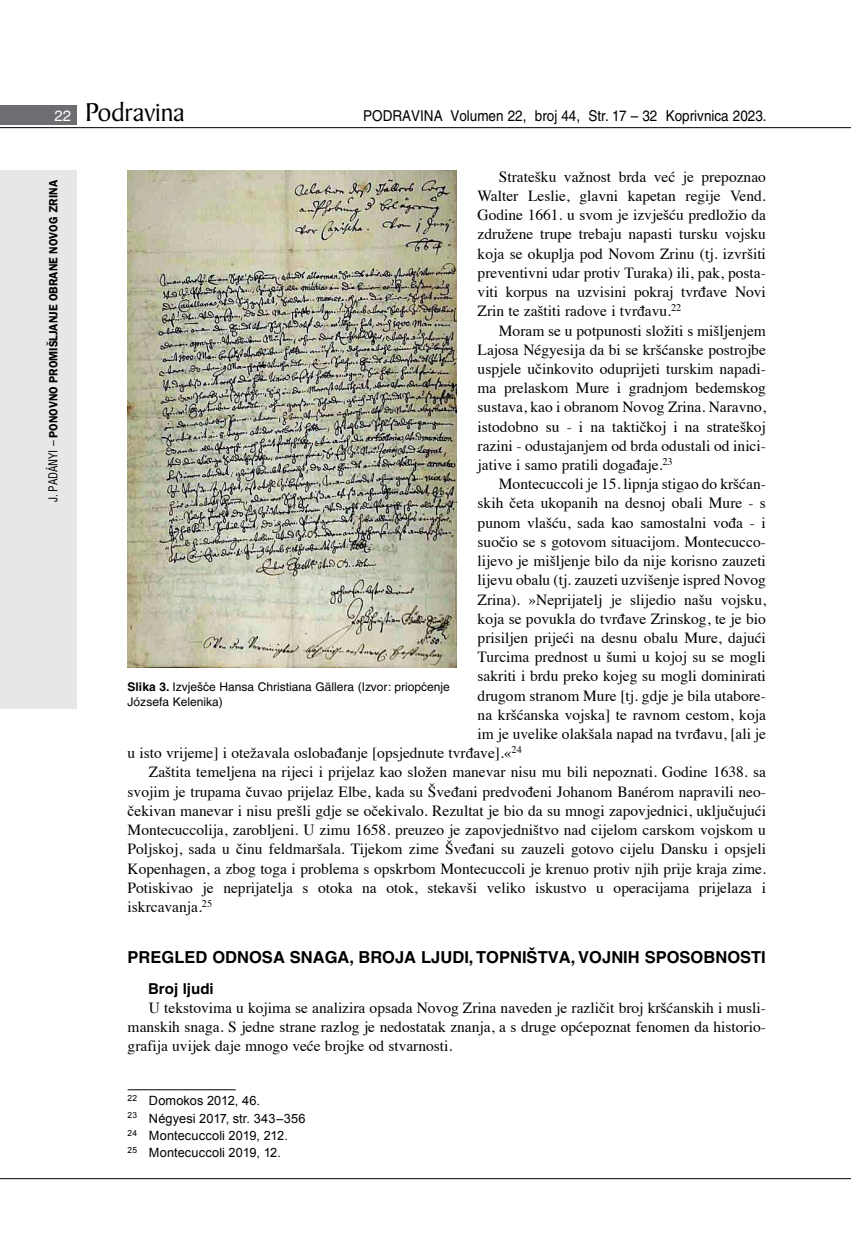
<style>
.page{position:relative;width:851px;height:1234px;background:#fff}
.page>*{position:absolute;margin:0;border:0;box-sizing:border-box;transform-origin:0 0}
.t1{font:27.6px "Baker Signet BT";color:#000}
.t2{font:700 16.5px "Helvetica LT Skin 29";color:#000}
.t3{font:15.45px/19.2px "Times";color:#000;text-align:justify}
.t4{font:15px "Helvetica LT Skin 29";color:#000;scale:.9 1}
.t5{font:700 15px "Helvetica LT Skin 29";letter-spacing:.005em;color:#000}
.t6{font:12.75px/17.4px "Arial";letter-spacing:.01em;color:#000}
.t7{font:12px/14.4px "Helvetica LT Skin 29";color:#000}
.t8{font:600 12px "ITC Franklin Gothic Skin 29";letter-spacing:-.005em;color:#000;scale:.95 1}
.s1{font-family:"Helvetica LT Skin 29";font-size:15px;color:#fff}
.s2{font-family:"Helvetica LT Skin 29";font-weight:400;font-stretch:condensed}
.s3{font-weight:700}
</style>
<div class="page">
<div style="left:0;top:170px;width:77px;height:538px;background:#e6e7e8"></div>
<div style="left:0;top:105px;width:77px;height:19px;background:#6d6e71"></div>
<hr style="left:0;top:127px;width:850px;height:1px;background:#000">
<hr style="left:0;top:1177px;width:850px;height:1px;background:#000">
<hr style="left:128px;top:1089px;width:108px;height:1px;background:#000">
<img style="left:128px;top:170px;width:328px;height:497px">
<h1 class="t1" style="left:55px;top:95px;width:131px"><span class="s1">22</span> Podravina</h1>
<p class="t4" style="left:363px;top:107px;width:450px">PODRAVINA Volumen 22, broj 44, Str. 17 – 32 Koprivnica 2023.</p>
<p class="t8" style="left:46px;top:502px;width:340px;rotate:-90deg"><span class="s2">J. PADÁNYI –</span> PONOVNO PROMIŠLJANJE OBRANE NOVOG ZRINA</p>
<p class="t3" style="left:477px;top:166px;width:290px;text-indent:21px">Stratešku važnost brda već je prepoznao Walter Leslie, glavni kapetan regije Vend.<br>Godine 1661. u svom je izvješću predložio da združene trupe trebaju napasti tursku vojsku koja se okuplja pod Novom Zrinu (tj. izvršiti preventivni udar protiv Turaka) ili, pak, posta&shy;viti korpus na uzvisini pokraj tvrđave Novi Zrin te zaštiti radove i tvrđavu.<sup>22</sup></p>
<p class="t3" style="left:477px;top:319px;width:290px;text-indent:21px">Moram se u potpunosti složiti s mišljenjem Lajosa Négyesija da bi se kršćanske postrojbe uspjele učinkovito oduprijeti turskim napadi&shy;ma prelaskom Mure i gradnjom bedemskog sustava, kao i obranom Novog Zrina. Naravno, istodobno su - i na taktičkoj i na strateškoj razini - odustajanjem od brda odustali od inici&shy;jative i samo pratili događaje.<sup>23</sup></p>
<p class="t3" style="left:499px;top:473px;width:268px">Montecuccoli je 15. lipnja stigao do kršćan-</p>
<p class="t3" style="left:477px;top:492px;width:290px">skih četa ukopanih na desnoj obali Mure - s</p>
<p class="t3" style="left:477px;top:511px;width:290px">punom vlašću, sada kao samostalni vođa - i</p>
<p class="t3" style="left:477px;top:530px;width:290px">suočio se s gotovom situacijom. Montecucco-</p>
<p class="t3" style="left:477px;top:550px;width:290px">lijevo je mišljenje bilo da nije korisno zauzeti</p>
<p class="t3" style="left:477px;top:569px;width:290px">lijevu obalu (tj. zauzeti uzvišenje ispred Novog</p>
<p class="t3" style="left:477px;top:588px;width:290px">Zrina). »Neprijatelj je slijedio našu vojsku,</p>
<p class="t3" style="left:477px;top:607px;width:290px">koja se povukla do tvrđave Zrinskog, te je bio</p>
<p class="t3" style="left:477px;top:626px;width:290px">prisiljen prijeći na desnu obalu Mure, dajući</p>
<p class="t3" style="left:477px;top:646px;width:290px">Turcima prednost u šumi u kojoj su se mogli</p>
<p class="t3" style="left:477px;top:665px;width:290px">sakriti i brdu preko kojeg su mogli dominirati</p>
<p class="t3" style="left:477px;top:684px;width:290px">drugom stranom Mure [tj. gdje je bila utabore-</p>
<p class="t3" style="left:477px;top:703px;width:290px">na kršćanska vojska] te ravnom cestom, koja</p>
<p class="t3" style="left:477px;top:722px;width:290px">im je uvelike olakšala napad na tvrđavu, [ali je</p>
<p class="t3" style="left:128px;top:742px;width:395px">u isto vrijeme] i otežavala oslobađanje [opsjednute tvrđave].«<sup>24</sup></p>
<p class="t3" style="left:149px;top:761px;width:618px">Zaštita temeljena na rijeci i prijelaz kao složen manevar nisu mu bili nepoznati. Godine 1638. sa</p>
<p class="t3" style="left:128px;top:780px;width:639px">svojim je trupama čuvao prijelaz Elbe, kada su Šveđani predvođeni Johanom Banérom napravili neo-</p>
<p class="t3" style="left:128px;top:799px;width:639px">čekivan manevar i nisu prešli gdje se očekivalo. Rezultat je bio da su mnogi zapovjednici, uključujući</p>
<p class="t3" style="left:128px;top:818px;width:639px">Montecuccolija, zarobljeni. U zimu 1658. preuzeo je zapovjedništvo nad cijelom carskom vojskom u</p>
<p class="t3" style="left:128px;top:838px;width:639px">Poljskoj, sada u činu feldmaršala. Tijekom zime Šveđani su zauzeli gotovo cijelu Dansku i opsjeli</p>
<p class="t3" style="left:128px;top:857px;width:639px">Kopenhagen, a zbog toga i problema s opskrbom Montecuccoli je krenuo protiv njih prije kraja zime.</p>
<p class="t3" style="left:128px;top:876px;width:639px">Potiskivao je neprijatelja s otoka na otok, stekavši veliko iskustvo u operacijama prijelaza i</p>
<p class="t3" style="left:128px;top:895px;width:86px">iskrcavanja.<sup>25</sup></p>
<p class="t2" style="left:128px;top:946px;width:639px">PREGLED ODNOSA SNAGA, BROJA LJUDI, TOPNIŠTVA, VOJNIH SPOSOBNOSTI</p>
<p class="t5" style="left:148px;top:978px;width:67px">Broj ljudi</p>
<p class="t3" style="left:128px;top:996px;width:639px;text-indent:21px">U tekstovima u kojima se analizira opsada Novog Zrina naveden je različit broj kršćanskih i musli&shy;manskih snaga. S jedne strane razlog je nedostatak znanja, a s druge općepoznat fenomen da historio&shy;grafija uvijek daje mnogo veće brojke od stvarnosti.</p>
<p class="t7" style="left:128px;top:679px;width:323px"><span class="s3">Slika 3.</span> Izvješće Hansa Christiana Gällera (Izvor: priopćenje<br>Józsefa Kelenika)</p>
<p class="t6" style="left:128px;top:1091px;width:179px"><sup>22</sup> Domokos 2012, 46.<br><sup>23</sup> Négyesi 2017, str. 343–356<br><sup>24</sup> Montecuccoli 2019, 212.<br><sup>25</sup> Montecuccoli 2019, 12.</p>
</div>
